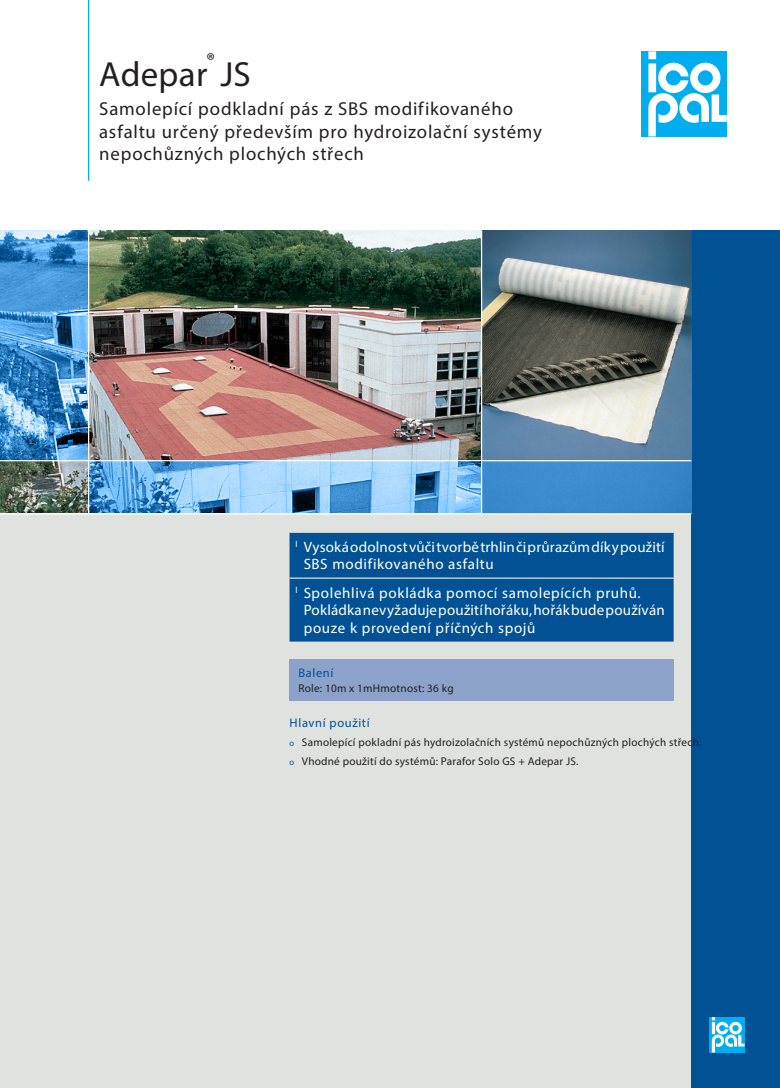
<style>
.page{position:relative;width:780px;height:1088px;background:#fff}
.page>*{position:absolute;margin:0;border:0;box-sizing:border-box;transform-origin:0 0}
.nom_recto{font:35px "Myriad Pro";letter-spacing:.005em;color:#231f20}
.nom_recto-2{font:20.25px "Myriad Pro";color:#231f20}
.définition{font:18.75px/22.5px "Myriad Pro";letter-spacing:.04em;color:#231f20}
.t1{font:15px/17.5px "Myriad Pro";letter-spacing:.03em;color:#fff}
.rubrique{font:12.5px "Myriad Pro";letter-spacing:.05em;color:#005294}
.texte{font:11.25px "Myriad Pro";letter-spacing:.02em;color:#231f20}
.avantages{font:8.75px "Myriad Pro";color:#fff}
.s1{font-size:8.75px;color:#005294}
</style>
<div class="page">
<img style="left:0;top:230px;width:691px;height:283px">
<div style="left:0;top:514px;width:780px;height:574px;background:#dfe2df"></div>
<div style="left:691px;top:230px;width:89px;height:858px;background:#005294"></div>
<svg style="left:89px;top:461px;width:602px;height:52px;background:#64a7dc"></svg>
<svg style="left:0;top:230px;width:88px;height:230px;background:#4b93ce"></svg>
<div style="left:709px;top:1017px;width:35px;height:35px;background:#00aeef"></div>
<svg style="left:711px;top:1017px;width:33px;height:35px"></svg>
<div style="left:641px;top:51px;width:85px;height:85px;background:#00aeef"></div>
<svg style="left:648px;top:51px;width:78px;height:85px"></svg>
<hr style="left:0;top:460px;width:691px;height:1px;background:#fff">
<hr style="left:481px;top:230px;width:1px;height:284px;background:#fff">
<hr style="left:88px;top:230px;width:1px;height:284px;background:#fff">
<hr style="left:88px;top:0;width:1px;height:181px;background:#00aeef">
<div style="left:289px;top:533px;width:384px;height:108px;background:#005294"></div>
<svg style="left:289px;top:532px;width:15px;height:1px"></svg>
<svg style="left:289px;top:577px;width:15px;height:2px"></svg>
<hr style="left:304px;top:577px;width:369px;height:2px;background:#dfe2df">
<div style="left:289px;top:659px;width:384px;height:42px;background:#8ca2cb"></div>
<p class="nom_recto-2" style="left:207px;top:48px;width:10px">®</p>
<p class="nom_recto" style="left:99px;top:53px;width:153px">Adepar JS</p>
<p class="définition" style="left:99px;top:98px;width:444px">Samolepící podkladní pás z SBS modifikovaného asfaltu určený především pro hydroizolační systémy nepochůzných plochých střech</p>
<p class="avantages" style="left:295px;top:539px;width:4px">l</p>
<p class="t1" style="left:304px;top:538px;width:362px">Vysoká odolnost vůči tvorbě trhlin či průrazům díky použití<br>SBS modifikovaného asfaltu</p>
<p class="avantages" style="left:295px;top:585px;width:4px">l</p>
<p class="t1" style="left:304px;top:584px;width:338px">Spolehlivá pokládka pomocí samolepících pruhů.</p>
<p class="t1" style="left:304px;top:601px;width:362px">Pokládka nevyžaduje použití hořáku, hořák bude používán pouze k provedení příčných spojů</p>
<p class="rubrique" style="left:298px;top:665px;width:36px">Balení</p>
<p class="texte" style="left:298px;top:681px;width:157px">Role: 10m x 1mHmotnost: 36 kg</p>
<p class="rubrique" style="left:289px;top:715px;width:82px">Hlavní použití</p>
<p class="texte" style="left:289px;top:735px;width:413px"><span class="s1">o</span> Samolepící pokladní pás hydroizolačních systémů nepochůzných plochých střech.</p>
<p class="texte" style="left:289px;top:754px;width:290px"><span class="s1">o</span> Vhodné použití do systémů: Parafor Solo GS + Adepar JS.</p>
</div>
